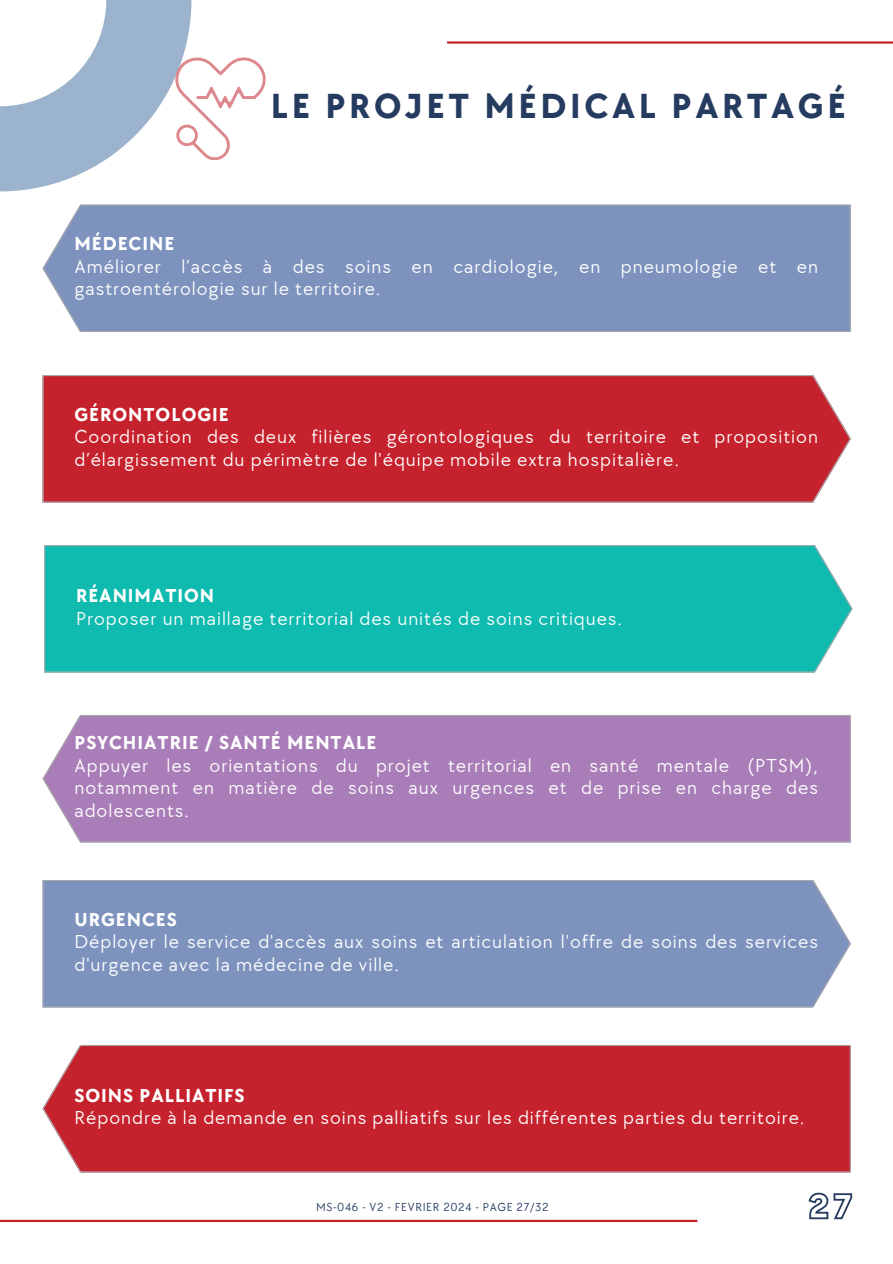
<style>
.page{position:relative;width:893px;height:1264px;background:#fff}
.page>*{position:absolute;margin:0;border:0;box-sizing:border-box;transform-origin:0 0}
.t1{font:700 36px "TT Chocolates";letter-spacing:.1em;color:#253b5f}
.t2{font:19.35px/22.5px "TT Chocolates";letter-spacing:.05em;color:#fff}
.t3{font:700 19.35px "TT Chocolates";letter-spacing:.05em;color:#fff}
.t4{font:12px "TT Chocolates";letter-spacing:.05em;color:#253b5f}
</style>
<div class="page">
<div style="left:43px;top:715px;width:807px;height:127px;background:#a97db8"></div>
<div style="left:44px;top:545px;width:808px;height:127px;background:#0fbaaf"></div>
<div style="left:43px;top:1044px;width:807px;height:127px;background:#c6222d"></div>
<div style="left:43px;top:880px;width:807px;height:127px;background:#7d93be"></div>
<div style="left:43px;top:375px;width:807px;height:127px;background:#c6222d"></div>
<svg style="left:0;top:0;width:265px;height:191px"></svg>
<hr style="left:0;top:1219px;width:696px;height:2px;background:#c6222d">
<svg style="left:808px;top:1192px;width:45px;height:28px"></svg>
<hr style="left:448px;top:41px;width:444px;height:3px;background:#c6222d">
<div style="left:43px;top:205px;width:807px;height:127px;background:#7d93be"></div>
<p class="t1" style="left:271px;top:86px;width:576px">LE PROJET MÉDICAL PARTAGÉ</p>
<p class="t3" style="left:74px;top:233px;width:101px">MÉDECINE</p>
<p class="t2" style="left:74px;top:256px;width:745px">Améliorer l’accès à des soins en cardiologie, en pneumologie et en gastroentérologie sur le territoire.</p>
<p class="t3" style="left:74px;top:403px;width:156px">GÉRONTOLOGIE</p>
<p class="t2" style="left:74px;top:426px;width:745px">Coordination des deux filières gérontologiques du territoire et proposition d’élargissement du périmètre de l'équipe mobile extra hospitalière.</p>
<p class="t3" style="left:76px;top:584px;width:140px">RÉANIMATION</p>
<p class="t2" style="left:76px;top:607px;width:547px">Proposer un maillage territorial des unités de soins critiques.</p>
<p class="t3" style="left:74px;top:732px;width:303px">PSYCHIATRIE / SANTÉ MENTALE</p>
<p class="t2" style="left:74px;top:755px;width:745px;text-align:justify">Appuyer les orientations du projet territorial en santé mentale (PTSM), notamment en matière de soins aux urgences et de prise en charge des adolescents.</p>
<p class="t3" style="left:74px;top:908px;width:104px">URGENCES</p>
<p class="t2" style="left:74px;top:931px;width:745px">Déployer le service d'accès aux soins et articulation l'offre de soins des services d'urgence avec la médecine de ville.</p>
<p class="t3" style="left:74px;top:1084px;width:172px">SOINS PALLIATIFS</p>
<p class="t2" style="left:74px;top:1107px;width:731px">Répondre à la demande en soins palliatifs sur les différentes parties du territoire.</p>
<h1 class="t4" style="left:316px;top:1199px;width:234px">MS-046 - V2 - FEVRIER 2024 - PAGE 27/32</h1>
</div>
